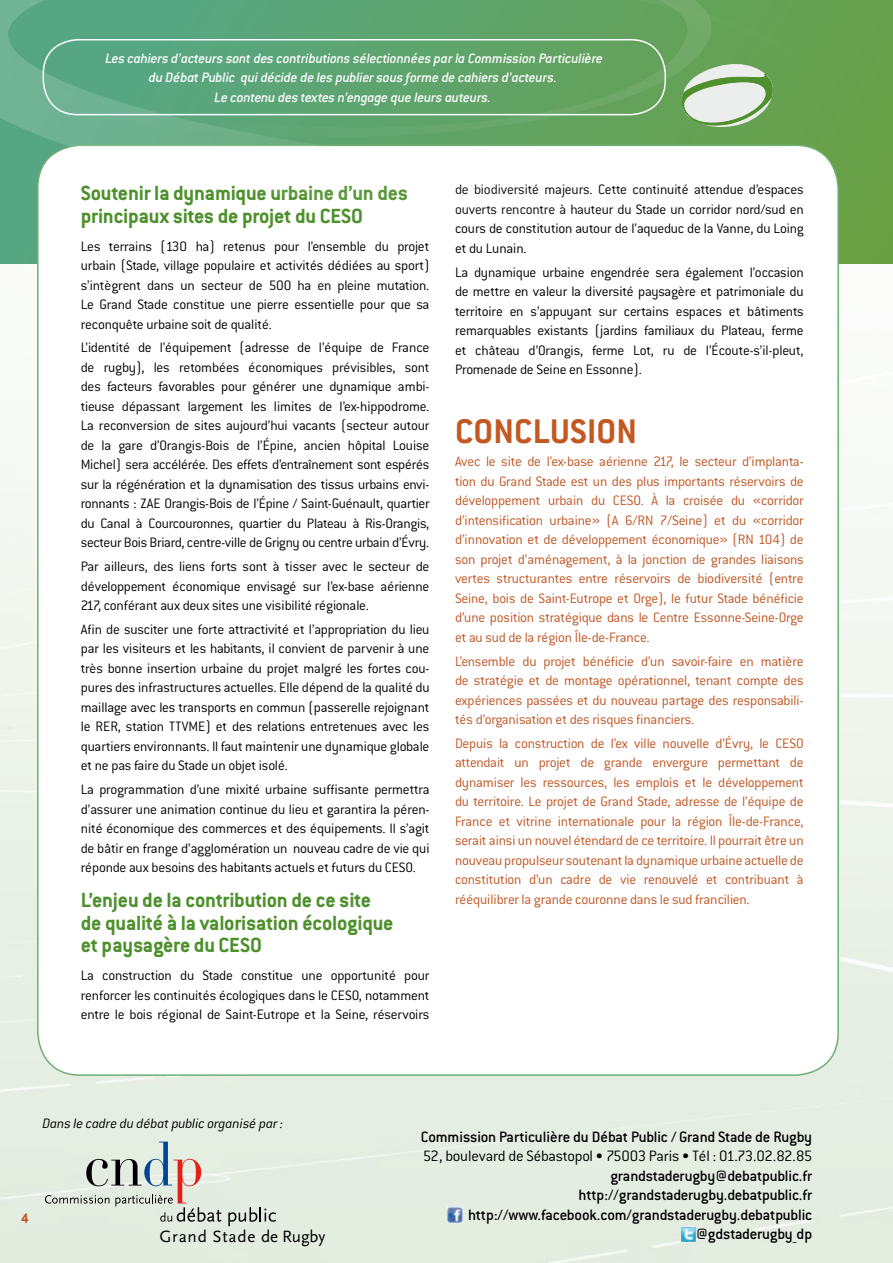
<style>
.page{position:relative;width:893px;height:1263px;background:#fff}
.page>*{position:absolute;margin:0;border:0;box-sizing:border-box;transform-origin:0 0}
.t1{font:700 37.5px "Conduit ITC";letter-spacing:.01em;color:#c35821}
.t2{font:700 22.5px/22.5px "Conduit ITC";letter-spacing:-.01em;color:#4d902c}
.t3{font:17.1px "Scala Sans";letter-spacing:.045em;color:#000}
.t4{font:500 16.5px/19.5px "Conduit ITC";letter-spacing:-.015em;color:#000;text-align:right}
.t5{font:300 16.5px "Conduit ITC";letter-spacing:-.015em;color:#000}
.t6{font:300 15px/19.5px "Conduit ITC";letter-spacing:-.015em;color:#000;text-align:justify}
.t7{font:300 15px/19.5px "Conduit ITC";letter-spacing:-.015em;color:#c05420;text-align:justify}
.t8{font:italic 500 15px/19.5px "Conduit ITC";letter-spacing:-.015em;color:#fff;text-align:center}
.t9{font:italic 300 15px "Conduit ITC";letter-spacing:-.01em;color:#000}
.t10{font:700 15px "Conduit ITC";color:#c05420}
</style>
<div class="page">
<svg style="left:0;top:0;width:893px;height:264px;background:#66a04d"></svg>
<div style="left:38px;top:145px;width:800px;height:930px;background:#fff;border-radius:43px"></div>
<svg style="left:0;top:0;width:851px;height:231px"></svg>
<svg style="left:0;top:0;width:723px;height:140px;background:#62a775"></svg>
<img style="left:448px;top:1208px;width:14px;height:14px">
<img style="left:681px;top:1227px;width:15px;height:15px">
<svg style="left:228px;top:1207px;width:48px;height:19px"></svg>
<svg style="left:45px;top:1141px;width:176px;height:81px;background:#d0d5cc"></svg>
<div style="left:43px;top:39px;width:623px;height:76px;border:2px solid #fff;border-radius:34px"></div>
<p class="t8" style="left:105px;top:48px;width:499px">Les cahiers d’acteurs sont des contributions sélectionnées par la Commission Particulière du Débat Public qui décide de les publier sous forme de cahiers d’acteurs.<br>Le contenu des textes n’engage que leurs auteurs.</p>
<h2 class="t2" style="left:81px;top:181px;width:329px">Soutenir la dynamique urbaine d’un des principaux sites de projet du CESO</h2>
<p class="t6" style="left:81px;top:236px;width:350px">Les terrains (130 ha) retenus pour l’ensemble du projet urbain (Stade, village populaire et activités dédiées au sport) s’intègrent dans un secteur de 500 ha en pleine mutation.<br>Le Grand Stade constitue une pierre essentielle pour que sa reconquête urbaine soit de qualité.</p>
<p class="t6" style="left:81px;top:338px;width:350px">L’identité de l’équipement (adresse de l’équipe de France de rugby), les retombées économiques prévisibles, sont des facteurs favorables pour générer une dynamique ambi&shy;tieuse dépassant largement les limites de l’ex-hippodrome.<br>La reconversion de sites aujourd’hui vacants (secteur autour de la gare d’Orangis-Bois de l’Épine, ancien hôpital Louise Michel) sera accélérée. Des effets d’entraînement sont espérés sur la régénération et la dynamisation des tissus urbains envi&shy;ronnants : ZAE Orangis-Bois de l’Épine / Saint-Guénault, quartier du Canal à Courcouronnes, quartier du Plateau à Ris-Orangis, secteur Bois Briard, centre-ville de Grigny ou centre urbain d’Évry.</p>
<p class="t6" style="left:81px;top:557px;width:350px">Par ailleurs, des liens forts sont à tisser avec le secteur de développement économique envisagé sur l’ex-base aérienne 217, conférant aux deux sites une visibilité régionale.</p>
<p class="t6" style="left:81px;top:619px;width:350px">Afin de susciter une forte attractivité et l’appropriation du lieu par les visiteurs et les habitants, il convient de parvenir à une très bonne insertion urbaine du projet malgré les fortes cou&shy;pures des infrastructures actuelles. Elle dépend de la qualité du maillage avec les transports en commun (passerelle rejoignant le RER, station TTVME) et des relations entretenues avec les quartiers environnants. Il faut maintenir une dynamique globale et ne pas faire du Stade un objet isolé.</p>
<p class="t6" style="left:81px;top:780px;width:350px">La programmation d’une mixité urbaine suffisante permettra d’assurer une animation continue du lieu et garantira la péren&shy;nité économique des commerces et des équipements. Il s’agit de bâtir en frange d’agglomération un nouveau cadre de vie qui réponde aux besoins des habitants actuels et futurs du CESO.</p>
<h2 class="t2" style="left:81px;top:889px;width:314px">L’enjeu de la contribution de ce site de qualité à la valorisation écologique et paysagère du CESO</h2>
<p class="t6" style="left:81px;top:966px;width:350px">La construction du Stade constitue une opportunité pour renforcer les continuités écologiques dans le CESO, notamment entre le bois régional de Saint-Eutrope et la Seine, réservoirs</p>
<p class="t6" style="left:455px;top:180px;width:350px">de biodiversité majeurs. Cette continuité attendue d’espaces ouverts rencontre à hauteur du Stade un corridor nord/sud en cours de constitution autour de l’aqueduc de la Vanne, du Loing et du Lunain.</p>
<p class="t6" style="left:455px;top:262px;width:350px">La dynamique urbaine engendrée sera également l’occasion de mettre en valeur la diversité paysagère et patrimoniale du territoire en s’appuyant sur certains espaces et bâtiments remarquables existants (jardins familiaux du Plateau, ferme et château d’Orangis, ferme Lot, ru de l’Écoute-s’il-pleut, Promenade de Seine en Essonne).</p>
<h1 class="t1" style="left:455px;top:409px;width:184px">CONCLUSION</h1>
<p class="t7" style="left:455px;top:452px;width:350px">Avec le site de l’ex-base aérienne 217, le secteur d’implanta&shy;tion du Grand Stade est un des plus importants réservoirs de développement urbain du CESO. À la croisée du «corridor d’intensification urbaine» (A 6/RN 7/Seine) et du «corridor d’innovation et de développement économique» (RN 104) de son projet d’aménagement, à la jonction de grandes liaisons vertes structurantes entre réservoirs de biodiversité (entre Seine, bois de Saint-Eutrope et Orge), le futur Stade bénéficie d’une position stratégique dans le Centre Essonne-Seine-Orge et au sud de la région Île-de-France.</p>
<p class="t7" style="left:455px;top:651px;width:350px">L’ensemble du projet bénéficie d’un savoir-faire en matière de stratégie et de montage opérationnel, tenant compte des expériences passées et du nouveau partage des responsabili&shy;tés d’organisation et des risques financiers.</p>
<p class="t7" style="left:455px;top:733px;width:350px">Depuis la construction de l’ex ville nouvelle d’Évry, le CESO attendait un projet de grande envergure permettant de dynamiser les ressources, les emplois et le développement du territoire. Le projet de Grand Stade, adresse de l’équipe de France et vitrine internationale pour la région Île-de-France, serait ainsi un nouvel étendard de ce territoire. Il pourrait être un nouveau propulseur soutenant la dynamique urbaine actuelle de constitution d’un cadre de vie renouvelé et contribuant à rééquilibrer la grande couronne dans le sud francilien.</p>
<p class="t10" style="left:21px;top:1210px;width:9px">4</p>
<p class="t9" style="left:43px;top:1115px;width:242px">Dans le cadre du débat public organisé par :</p>
<p class="t4" style="left:421px;top:1126px;width:393px">Commission Particulière du Débat Public / Grand Stade de Rugby</p>
<p class="t5" style="left:423px;top:1147px;width:391px">52, boulevard de Sébastopol • 75003 Paris • Tél : 01.73.02.82.85</p>
<p class="t4" style="left:468px;top:1165px;width:346px">grandstaderugby@debatpublic.fr http://grandstaderugby.debatpublic.fr http://www.facebook.com/grandstaderugby.debatpublic</p>
<p class="t3" style="left:159px;top:1226px;width:167px">Grand Stade de Rugby</p>
<p class="t4" style="left:696px;top:1224px;width:118px">@gdstaderugby_dp</p>
</div>
